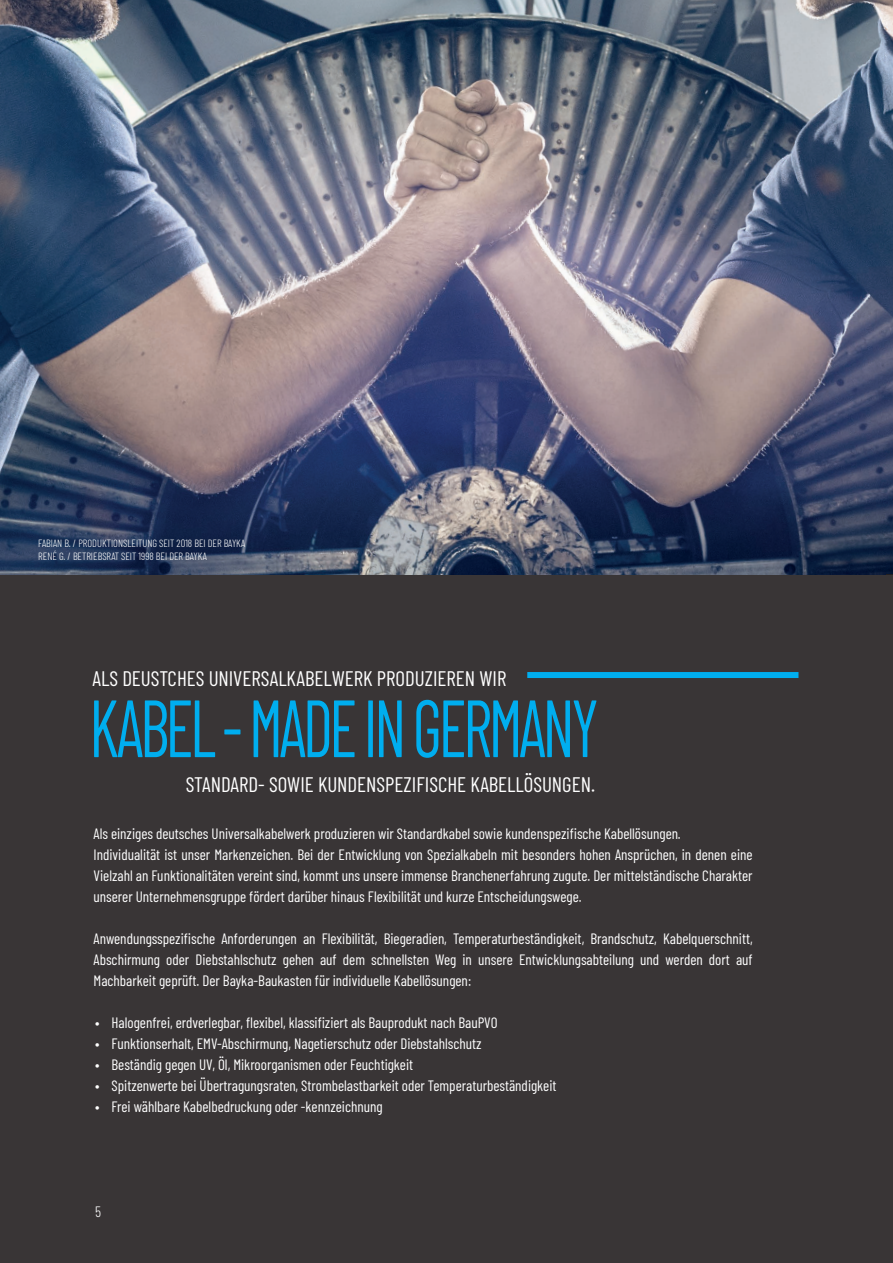
<style>
.page{position:relative;width:893px;height:1263px;background:#fff}
.page>*{position:absolute;margin:0;border:0;box-sizing:border-box;transform-origin:0 0}
.t1{font:81px "Barlow Condensed";letter-spacing:-.05em;color:#00aeef;scale:.8 1}
.t2{font:21px "Barlow Condensed";color:#fff}
.t3{font:15px/21px "Barlow Condensed";color:#fff}
.t4{font:300 15px "Barlow Condensed";color:#fff}
.t5{font:300 10.5px/12.6px "Barlow Condensed";color:#fff}
</style>
<div class="page">
<img style="left:0;top:0;width:893px;height:575px">
<div style="left:0;top:575px;width:893px;height:688px;background:#393536"></div>
<div style="left:527px;top:672px;width:271px;height:6px;background:#00aeef"></div>
<p class="t5" style="left:38px;top:536px;width:209px">FABIAN B. / PRODUKTIONSLEITUNG SEIT 2018 BEI DER BAYKA<br>RENÉ G. / BETRIEBSRAT SEIT 1998 BEI DER BAYKA</p>
<h2 class="t2" style="left:93px;top:663px;width:415px">ALS DEUSTCHES UNIVERSALKABELWERK PRODUZIEREN WIR</h2>
<h1 class="t1" style="left:89px;top:670px;width:638px">KABEL - MADE IN GERMANY</h1>
<h2 class="t2" style="left:186px;top:769px;width:411px">STANDARD- SOWIE KUNDENSPEZIFISCHE KABELLÖSUNGEN.</h2>
<p class="t3" style="left:94px;top:822px;width:661px">Als einziges deutsches Universalkabelwerk produzieren wir Standardkabel sowie kundenspezifische Kabellösungen.<br>Individualität ist unser Markenzeichen. Bei der Entwicklung von Spezialkabeln mit besonders hohen Ansprüchen, in denen eine Vielzahl an Funktionalitäten vereint sind, kommt uns unsere immense Branchenerfahrung zugute. Der mittelständische Charakter unserer Unternehmensgruppe fördert darüber hinaus Flexibilität und kurze Entscheidungswege.</p>
<p class="t3" style="left:94px;top:927px;width:661px;text-align:justify">Anwendungsspezifische Anforderungen an Flexibilität, Biegeradien, Temperaturbeständigkeit, Brandschutz, Kabelquerschnitt, Abschirmung oder Diebstahlschutz gehen auf dem schnellsten Weg in unsere Entwicklungsabteilung und werden dort auf Machbarkeit geprüft. Der Bayka-Baukasten für individuelle Kabellösungen:</p>
<p class="t3" style="left:95px;top:1011px;width:404px">• Halogenfrei, erdverlegbar, flexibel, klassifiziert als Bauprodukt nach BauPVO</p>
<p class="t3" style="left:95px;top:1032px;width:388px">• Funktionserhalt, EMV-Abschirmung, Nagetierschutz oder Diebstahlschutz</p>
<p class="t3" style="left:95px;top:1053px;width:320px">• Beständig gegen UV, Öl, Mikroorganismen oder Feuchtigkeit</p>
<p class="t3" style="left:95px;top:1074px;width:463px">• Spitzenwerte bei Übertragungsraten, Strombelastbarkeit oder Temperaturbeständigkeit</p>
<p class="t3" style="left:95px;top:1095px;width:289px">• Frei wählbare Kabelbedruckung oder -kennzeichnung</p>
<p class="t4" style="left:95px;top:1201px;width:8px">5</p>
</div>
